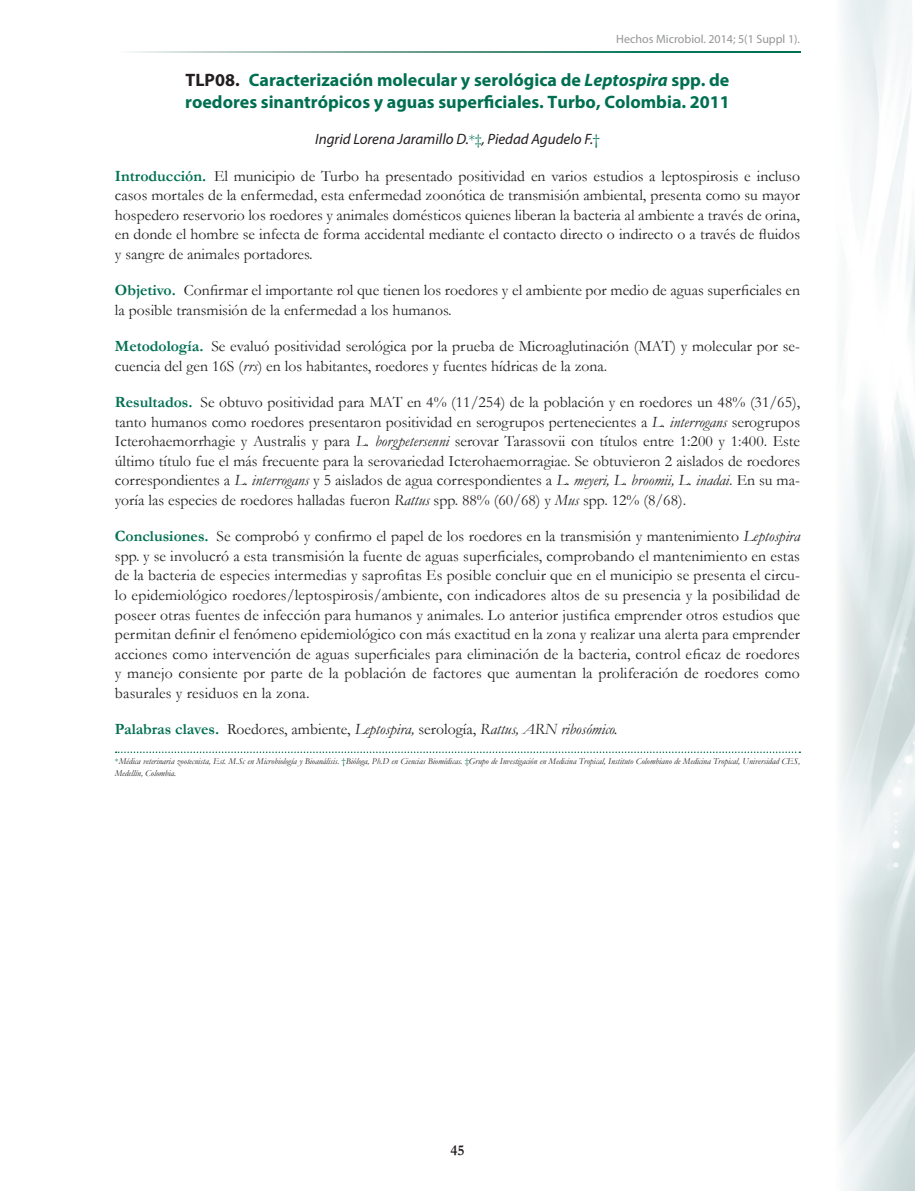
<style>
.page{position:relative;width:915px;height:1191px;background:#fff}
.page>*{position:absolute;margin:0;border:0;box-sizing:border-box;transform-origin:0 0}
.t1{font:700 18px/22.4px "Myriad Pro";color:#006f51}
.t2{font:15.75px/19.5px "Garamond";color:#231f20;text-align:justify}
.t3{font:italic 15.75px "Garamond";color:#231f20}
.t4{font:italic 15px "Myriad Pro";color:#231f20}
.t5{font:700 15px "Garamond";color:#231f20}
.t6{font:12px "Myriad Pro";color:#939598}
.t7{font:italic 9px/11.2px "Garamond";color:#231f20}
.s1{color:#231f20}
.s2{font-style:italic}
.s3{font-family:"Garamond";font-style:normal;color:#006f51}
.s4{font-weight:700;color:#006f51}
.s5{font-weight:700;font-style:normal;color:#006f51}
.s6{font-style:normal}
.s7{font-style:normal;color:#006f51}
</style>
<div class="page">
<svg style="left:132px;top:51px;width:667px;height:2px"></svg>
<img style="left:840px;top:0;width:74px;height:1191px">
<svg style="left:116px;top:751px;width:684px;height:2px"></svg>
<p class="t6" style="left:616px;top:31px;width:185px">Hechos Microbiol. 2014; 5(1 Suppl 1).</p>
<p class="t1" style="left:185px;top:68px;width:546px"><span class="s1">TLP08.</span> Caracterización molecular y serológica de <span class="s2">Leptospira</span> spp. de roedores sinantrópicos y aguas superficiales. Turbo, Colombia. 2011</p>
<p class="t4" style="left:315px;top:130px;width:286px">Ingrid Lorena Jaramillo D.<span class="s3">*‡</span>, Piedad Agudelo F.<span class="s3">†</span></p>
<p class="t2" style="left:115px;top:165px;width:686px"><span class="s4">Introducción.</span> El municipio de Turbo ha presentado positividad en varios estudios a leptospirosis e incluso casos mortales de la enfermedad, esta enfermedad zoonótica de transmisión ambiental, presenta como su mayor hospedero reservorio los roedores y animales domésticos quienes liberan la bacteria al ambiente a través de orina, en donde el hombre se infecta de forma accidental mediante el contacto directo o indirecto o a través de fluidos y sangre de animales portadores.</p>
<p class="t2" style="left:115px;top:280px;width:686px"><span class="s4">Objetivo.</span> Confirmar el importante rol que tienen los roedores y el ambiente por medio de aguas superficiales en la posible transmisión de la enfermedad a los humanos.</p>
<p class="t2" style="left:115px;top:336px;width:686px"><span class="s4">Metodología.</span> Se evaluó positividad serológica por la prueba de Microaglutinación (MAT) y molecular por se&shy;cuencia del gen 16S (<span class="s2">rrs</span>) en los habitantes, roedores y fuentes hídricas de la zona.</p>
<p class="t2" style="left:115px;top:392px;width:686px"><span class="s4">Resultados.</span> Se obtuvo positividad para MAT en 4% (11/254) de la población y en roedores un 48% (31/65), tanto humanos como roedores presentaron positividad en serogrupos pertenecientes a <span class="s2">L. interrogans</span> serogrupos Icterohaemorrhagie y Australis y para <span class="s2">L. borgpetersenni</span> serovar Tarassovii con títulos entre 1:200 y 1:400. Este último título fue el más frecuente para la serovariedad Icterohaemorragiae. Se obtuvieron 2 aislados de roedores correspondientes a <span class="s2">L. interrogans</span> y 5 aislados de agua correspondientes a <span class="s2">L. meyeri, L. broomii, L. inadai</span>. En su ma&shy;yoría las especies de roedores halladas fueron <span class="s2">Rattus</span> spp. 88% (60/68) y <span class="s2">Mus</span> spp. 12% (8/68).</p>
<p class="t2" style="left:115px;top:526px;width:686px"><span class="s4">Conclusiones.</span> Se comprobó y confirmo el papel de los roedores en la transmisión y mantenimiento <span class="s2">Leptospira </span>spp. y se involucró a esta transmisión la fuente de aguas superficiales, comprobando el mantenimiento en estas de la bacteria de especies intermedias y saprofitas Es posible concluir que en el municipio se presenta el circu&shy;lo epidemiológico roedores/leptospirosis/ambiente, con indicadores altos de su presencia y la posibilidad de poseer otras fuentes de infección para humanos y animales. Lo anterior justifica emprender otros estudios que permitan definir el fenómeno epidemiológico con más exactitud en la zona y realizar una alerta para emprender acciones como intervención de aguas superficiales para eliminación de la bacteria, control eficaz de roedores y manejo consiente por parte de la población de factores que aumentan la proliferación de roedores como basurales y residuos en la zona.</p>
<p class="t3" style="left:115px;top:718px;width:504px"><span class="s5">Palabras claves.</span> <span class="s6">Roedores, ambiente,</span> Leptospira, <span class="s6">serología,</span> Rattus, ARN ribosómico.</p>
<p class="t7" style="left:115px;top:755px;width:686px"><span class="s7">*</span>Médica veterinaria zootecnista, Est. M.Sc en Microbiología y Bioanálisis. <span class="s7">†</span>Bióloga, Ph.D en Ciencias Biomédicas. <span class="s7">‡</span>Grupo de Investigación en Medicina Tropical, Instituto Colombiano de Medicina Tropical, Universidad CES,<br>Medellín, Colombia.</p>
<p class="t5" style="left:450px;top:1140px;width:16px">45</p>
</div>
